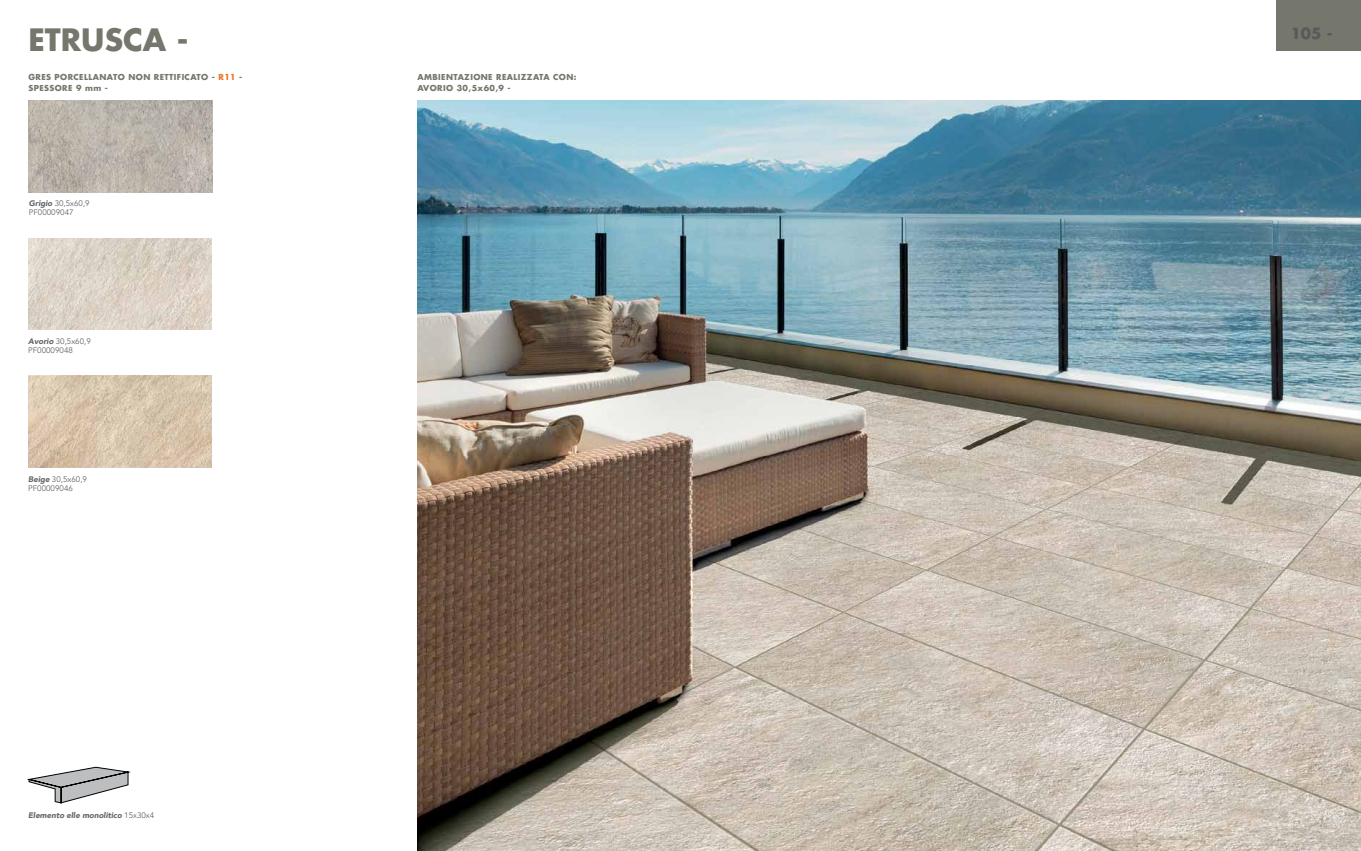
<style>
.page{position:relative;width:1361px;height:851px;background:#fff}
.page>*{position:absolute;margin:0;border:0;box-sizing:border-box;transform-origin:0 0}
.t1{font:700 30px "Futura";color:#75766c}
.t2{font:700 15px "Futura";color:#58595b}
.t3{font:700 8px/11px "Futura";letter-spacing:.05em;color:#75766c}
.t4{font:8px/9.6px "Avenir";color:#636466}
.t5{font:italic 900 8px "Avenir";color:#636466}
.s1{color:#f37021}
.s2{font-weight:900;font-style:italic}
.s3{font-weight:400;font-style:normal}
</style>
<div class="page">
<img style="left:417px;top:100px;width:944px;height:750px">
<img style="left:29px;top:100px;width:184px;height:92px">
<img style="left:28px;top:376px;width:184px;height:91px">
<img style="left:28px;top:238px;width:184px;height:92px">
<svg style="left:27px;top:766px;width:103px;height:37px"></svg>
<div style="left:1276px;top:0;width:85px;height:51px;background:#75766c"></div>
<h1 class="t1" style="left:28px;top:19px;width:161px">ETRUSCA -</h1>
<p class="t3" style="left:28px;top:71px;width:215px">GRES PORCELLANATO NON RETTIFICATO - <span class="s1">R11</span> -<br>SPESSORE 9 mm -</p>
<p class="t4" style="left:29px;top:198px;width:62px"><span class="s2">Grigio</span> 30,5x60,9<br>PF00009047</p>
<p class="t4" style="left:28px;top:336px;width:64px"><span class="s2">Avorio</span> 30,5x60,9<br>PF00009048</p>
<p class="t4" style="left:28px;top:474px;width:60px"><span class="s2">Beige</span> 30,5x60,9<br>PF00009046</p>
<p class="t5" style="left:28px;top:810px;width:127px">Elemento elle monolitico <span class="s3">15x30x4</span></p>
<p class="t3" style="left:417px;top:71px;width:161px">AMBIENTAZIONE REALIZZATA CON:<br>AVORIO 30,5x60,9 -</p>
<h2 class="t2" style="left:1290px;top:23px;width:43px">105 -</h2>
</div>
